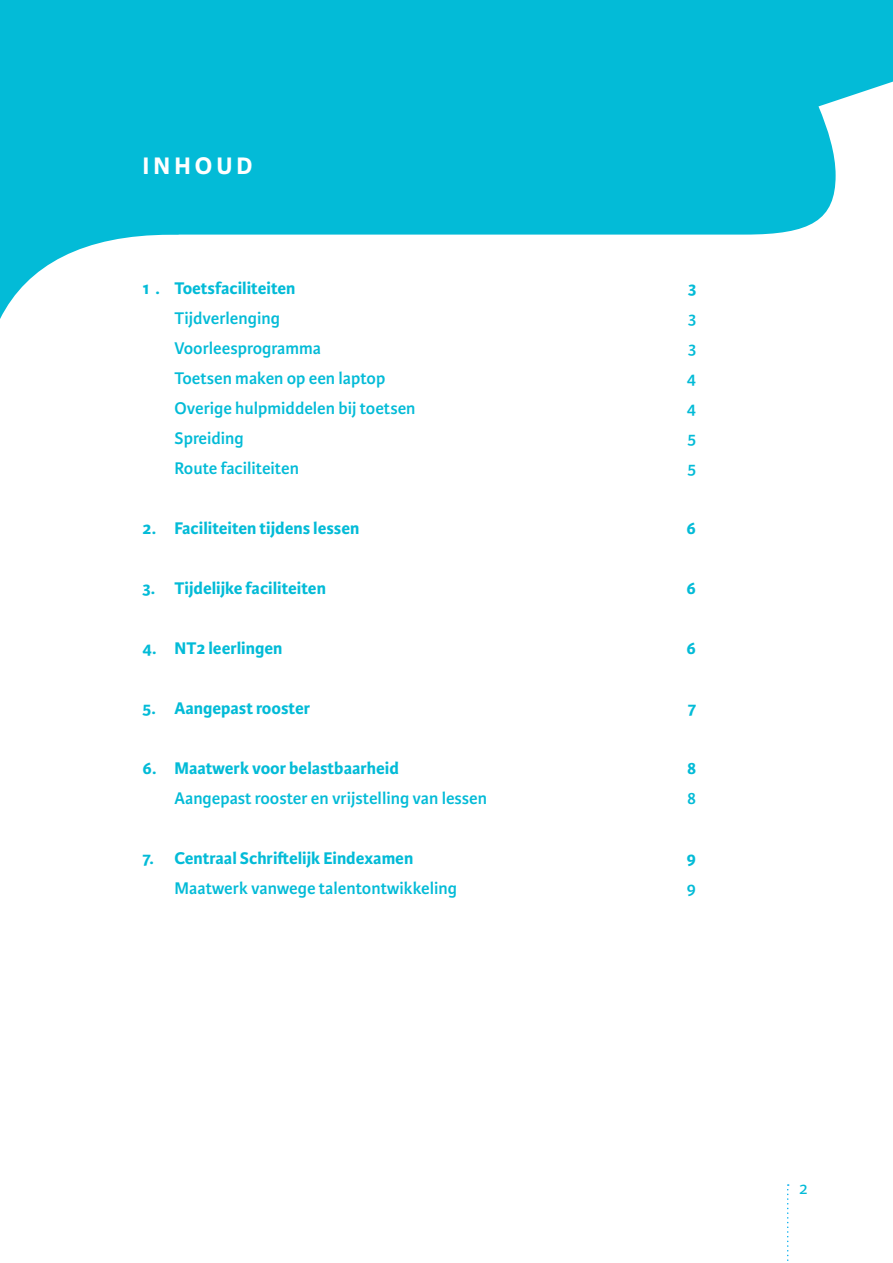
<style>
.page{position:relative;width:893px;height:1263px;background:#fff}
.page>*{position:absolute;margin:0;border:0;box-sizing:border-box;transform-origin:0 0}
.kop{font:700 25.5px "Karmina Sans";letter-spacing:.16em;color:#fff}
.body{font:600 18px "Karmina Sans";color:#03bbd7}
.tussenkop{font:700 18px "Karmina Sans";color:#03bbd7}
.t1{font:18px "Karmina Sans";color:#03bbd7}
</style>
<div class="page">
<svg style="left:787px;top:1184px;width:2px;height:77px"></svg>
<svg style="left:0;top:0;width:893px;height:319px;fill:#03bbd7"></svg>
<p class="kop" style="left:143px;top:151px;width:111px">INHOUD</p>
<p class="tussenkop" style="left:143px;top:278px;width:154px">1 . Toetsfaciliteiten</p>
<p class="tussenkop" style="left:688px;top:278px;width:10px">3</p>
<p class="body" style="left:175px;top:308px;width:107px">Tijdverlenging</p>
<p class="body" style="left:688px;top:308px;width:10px">3</p>
<p class="body" style="left:175px;top:338px;width:148px">Voorleesprogramma</p>
<p class="body" style="left:688px;top:338px;width:10px">3</p>
<p class="body" style="left:175px;top:368px;width:212px">Toetsen maken op een laptop</p>
<p class="body" style="left:687px;top:368px;width:11px">4</p>
<p class="body" style="left:175px;top:398px;width:242px">Overige hulpmiddelen bij toetsen</p>
<p class="body" style="left:687px;top:398px;width:11px">4</p>
<p class="body" style="left:175px;top:428px;width:71px">Spreiding</p>
<p class="body" style="left:687px;top:428px;width:10px">5</p>
<p class="body" style="left:175px;top:458px;width:126px">Route faciliteiten</p>
<p class="body" style="left:687px;top:458px;width:10px">5</p>
<p class="tussenkop" style="left:143px;top:518px;width:218px">2. Faciliteiten tijdens lessen</p>
<p class="tussenkop" style="left:687px;top:518px;width:11px">6</p>
<p class="tussenkop" style="left:143px;top:578px;width:185px">3. Tijdelijke faciliteiten</p>
<p class="tussenkop" style="left:687px;top:578px;width:11px">6</p>
<p class="tussenkop" style="left:143px;top:638px;width:141px">4. NT2 leerlingen</p>
<p class="tussenkop" style="left:687px;top:638px;width:11px">6</p>
<p class="tussenkop" style="left:143px;top:698px;width:169px">5. Aangepast rooster</p>
<p class="tussenkop" style="left:688px;top:698px;width:10px">7</p>
<p class="tussenkop" style="left:143px;top:758px;width:258px">6. Maatwerk voor belastbaarheid</p>
<p class="tussenkop" style="left:687px;top:758px;width:11px">8</p>
<p class="body" style="left:175px;top:788px;width:314px">Aangepast rooster en vrijstelling van lessen</p>
<p class="body" style="left:687px;top:788px;width:10px">8</p>
<p class="tussenkop" style="left:143px;top:848px;width:272px">7. Centraal Schriftelijk Eindexamen</p>
<p class="tussenkop" style="left:686px;top:848px;width:11px">9</p>
<p class="body" style="left:175px;top:878px;width:284px">Maatwerk vanwege talentontwikkeling</p>
<p class="body" style="left:686px;top:878px;width:11px">9</p>
<p class="t1" style="left:799px;top:1178px;width:10px">2</p>
</div>
